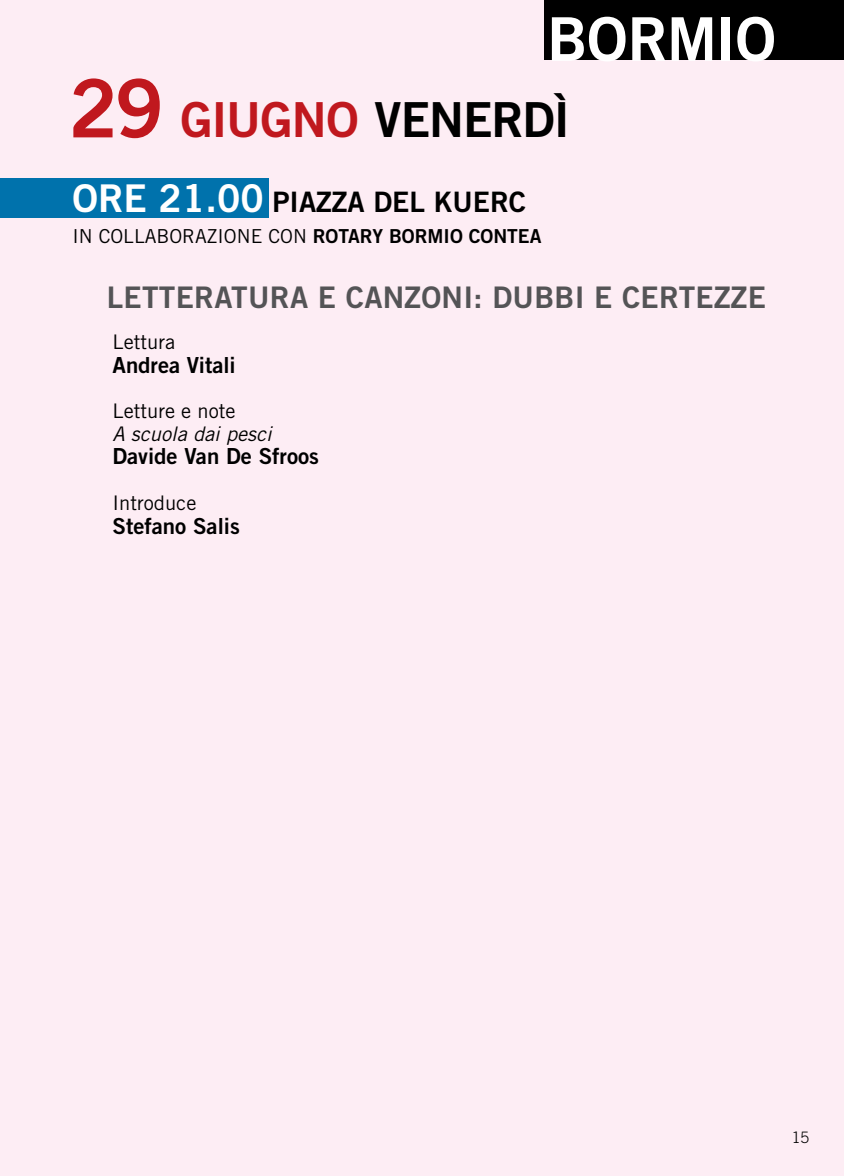
<style>
.page{position:relative;width:844px;height:1176px;background:#fff}
.page>*{position:absolute;margin:0;border:0;box-sizing:border-box;transform-origin:0 0}
.t1{font:60.38px "Trade Gothic Bold Two";letter-spacing:-.015em;color:#fff}
.t2{font:48.3px "Trade Gothic Bold Two";letter-spacing:-.02em;color:#000}
.t3{font:29.75px "Trade Gothic Bold Two";letter-spacing:.01em;color:#545456}
.t4{font:28.18px "Trade Gothic Bold Two";color:#000}
.t5{font:22.05px "Trade Gothic Bold Two";color:#000}
.t6{font:20.12px "Trade Gothic";color:#000}
.t7{font:italic 20.12px "Trade Gothic";color:#000}
.t8{font:19.25px "Trade Gothic";color:#000}
.t9{font:300 15.75px "Trade Gothic";color:#000}
.s1{font-size:80.5px;color:#c0181e}
.s2{color:#c0181e}
.s3{font-size:38.32px;color:#fff}
.s4{font-family:"Trade Gothic Bold Two"}
</style>
<div class="page">
<div style="left:0;top:0;width:843px;height:1176px;background:#fdedf4"></div>
<div style="left:0;top:178px;width:268px;height:40px;background:#0072ac"></div>
<div style="left:544px;top:0;width:299px;height:59px;background:#000"></div>
<h1 class="t1" style="left:547px;top:2px;width:230px">BORMIO</h1>
<h2 class="t2" style="left:69px;top:90px;width:502px"><span class="s1">29</span> <span class="s2">GIUGNO</span> VENERDÌ</h2>
<p class="t4" style="left:72px;top:185px;width:455px"><span class="s3">ORE 21.00</span> PIAZZA DEL KUERC</p>
<p class="t8" style="left:72px;top:224px;width:470px">I n collaborazione con <span class="s4">ROTARY BORMIO CONTEA</span></p>
<h3 class="t3" style="left:107px;top:279px;width:660px">LETTERATURA E CANZONI: DUBB I E CERTEZZE</h3>
<p class="t6" style="left:112px;top:330px;width:64px">Lettura</p>
<p class="t5" style="left:112px;top:351px;width:125px">ANDREA VITALI</p>
<p class="t6" style="left:112px;top:398px;width:124px">Letture e note</p>
<p class="t7" style="left:112px;top:422px;width:161px">A scuola dai pesci</p>
<p class="t5" style="left:112px;top:442px;width:208px">DAVIDE VAN DE SFROOS</p>
<p class="t6" style="left:112px;top:491px;width:85px">I ntroduce</p>
<p class="t5" style="left:112px;top:512px;width:129px">STEFANO SALIS</p>
<p class="t9" style="left:791px;top:1127px;width:19px">15</p>
</div>
